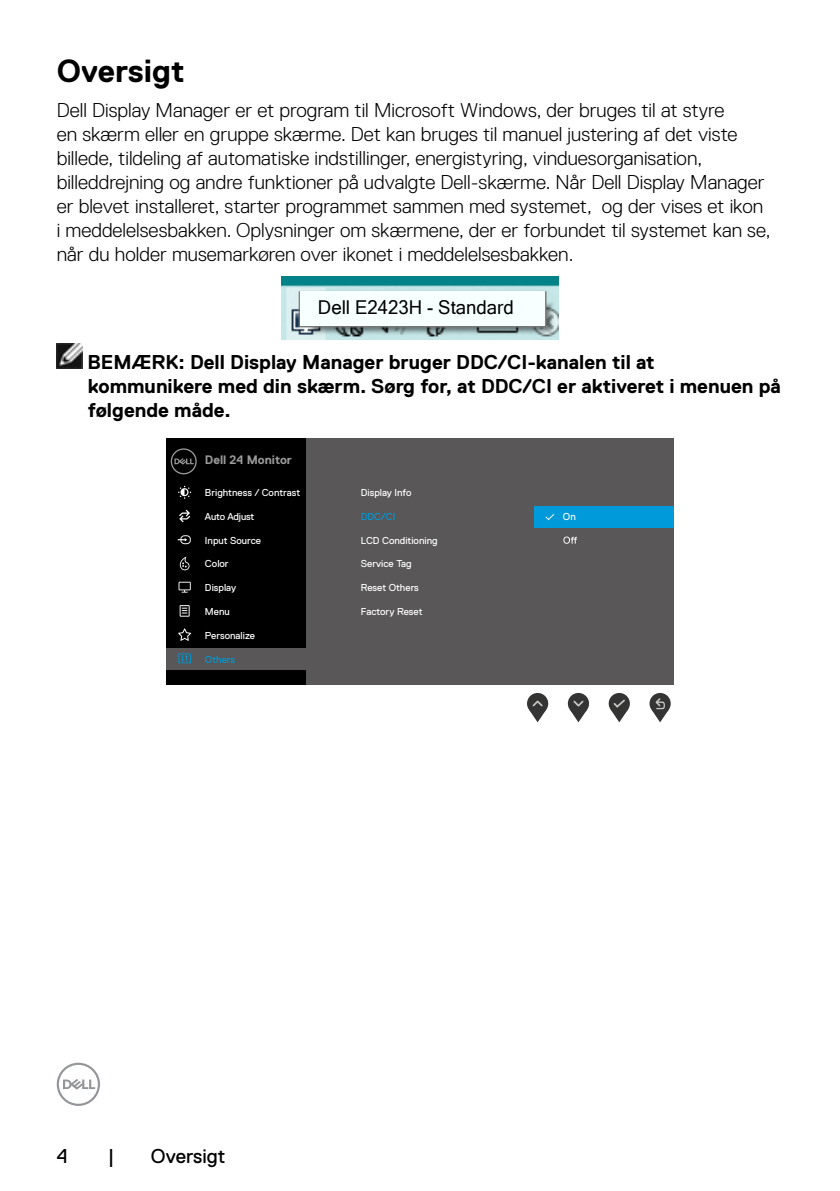
<style>
.page{position:relative;width:840px;height:1191px;background:#fff}
.page>*{position:absolute;margin:0;border:0;box-sizing:border-box;transform-origin:0 0}
.t1{font:700 32px "Dell Replica";color:#000}
.t2{font:300 20px/24px "Dell Replica";color:#000}
.t3{font:700 20px/24px "Dell Replica";color:#000}
.t4{font:20px "Dell Replica";color:#000}
.t5{font:19px "Microsoft Sans Serif";color:#000}
.t6{font:700 12.2px "Dell Replica";color:#9b9b9b}
.t7{font:10px "Dell Replica";color:#fff}
.t8{font:10px "Dell Replica";letter-spacing:-.005em;color:#0099d9}
.t9{font:10px "Dell Replica";letter-spacing:-.02em;color:#fff}
</style>
<div class="page">
<svg style="left:57px;top:1062px;width:43px;height:44px"></svg>
<img style="left:281px;top:276px;width:277px;height:63px">
<div style="left:300px;top:291px;width:244px;height:35px;background:#f8ffff"></div>
<img style="left:57px;top:343px;width:25px;height:26px">
<div style="left:166px;top:438px;width:507px;height:247px;background:#595757"></div>
<div style="left:166px;top:438px;width:139px;height:247px;background:#000"></div>
<div style="left:166px;top:648px;width:139px;height:22px;background:#595757"></div>
<div style="left:534px;top:506px;width:139px;height:22px;background:#0099d9"></div>
<svg style="left:171px;top:448px;width:26px;height:26px"></svg>
<svg style="left:178px;top:486px;width:13px;height:13px"></svg>
<svg style="left:179px;top:510px;width:11px;height:12px"></svg>
<svg style="left:180px;top:556px;width:9px;height:14px"></svg>
<svg style="left:178px;top:582px;width:13px;height:10px"></svg>
<svg style="left:179px;top:605px;width:10px;height:11px"></svg>
<svg style="left:178px;top:628px;width:13px;height:13px"></svg>
<svg style="left:178px;top:653px;width:13px;height:10px"></svg>
<svg style="left:178px;top:535px;width:13px;height:9px"></svg>
<svg style="left:563px;top:536px;width:13px;height:8px"></svg>
<svg style="left:545px;top:513px;width:10px;height:8px"></svg>
<svg style="left:526px;top:693px;width:22px;height:21px"></svg>
<svg style="left:529px;top:700px;width:17px;height:22px"></svg>
<div style="left:567px;top:693px;width:21px;height:21px;background:#343435;border-radius:50%"></div>
<svg style="left:570px;top:700px;width:16px;height:22px"></svg>
<div style="left:608px;top:693px;width:21px;height:21px;background:#343435;border-radius:50%"></div>
<svg style="left:610px;top:699px;width:17px;height:23px"></svg>
<div style="left:649px;top:693px;width:21px;height:21px;background:#343435;border-radius:50%"></div>
<svg style="left:651px;top:698px;width:17px;height:24px"></svg>
<h1 class="t1" style="left:57px;top:53px;width:129px">Oversigt</h1>
<p class="t2" style="left:57px;top:98px;width:715px">Dell Display Manager er et program til Microsoft Windows, der bruges til at styre<br>en skærm eller en gruppe skærme. Det kan bruges til manuel justering af det viste billede, tildeling af automatiske indstillinger, energistyring, vinduesorganisation, billeddrejning og andre funktioner på udvalgte Dell-skærme. Når Dell Display Manager er blevet installeret, starter programmet sammen med systemet, og der vises et ikon i meddelelsesbakken. Oplysninger om skærmene, der er forbundet til systemet kan se, når du holder musemarkøren over ikonet i meddelelsesbakken.</p>
<p class="t5" style="left:318px;top:295px;width:197px">Dell E2423H - Standard</p>
<p class="t3" style="left:87px;top:350px;width:694px">BEMÆRK: Dell Display Manager bruger DDC/CI-kanalen til at kommunikere med din skærm. Sørg for, at DDC/CI er aktiveret i menuen på følgende måde.</p>
<p class="t6" style="left:205px;top:453px;width:88px">Dell 24 Monitor</p>
<p class="t7" style="left:205px;top:487px;width:97px">Brightness / Contrast</p>
<p class="t9" style="left:205px;top:511px;width:51px">Auto Adjust</p>
<p class="t7" style="left:205px;top:534px;width:58px">Input Source</p>
<p class="t7" style="left:205px;top:558px;width:25px">Color</p>
<p class="t7" style="left:205px;top:582px;width:33px">Display</p>
<p class="t7" style="left:205px;top:606px;width:26px">Menu</p>
<p class="t7" style="left:205px;top:630px;width:52px">Personalize</p>
<p class="t8" style="left:205px;top:653px;width:32px">Others</p>
<p class="t7" style="left:360px;top:487px;width:52px">Display Info</p>
<p class="t8" style="left:360px;top:511px;width:36px">DDC/CI</p>
<p class="t7" style="left:360px;top:534px;width:78px">LCD Conditioning</p>
<p class="t7" style="left:360px;top:558px;width:52px">Service Tag</p>
<p class="t7" style="left:360px;top:582px;width:60px">Reset Others</p>
<p class="t7" style="left:360px;top:606px;width:63px">Factory Reset</p>
<p class="t7" style="left:562px;top:511px;width:14px">On</p>
<p class="t4" style="left:57px;top:1144px;width:12px">4</p>
<p class="t4" style="left:108px;top:1144px;width:8px">|</p>
<p class="t4" style="left:151px;top:1144px;width:76px">Oversigt</p>
</div>
